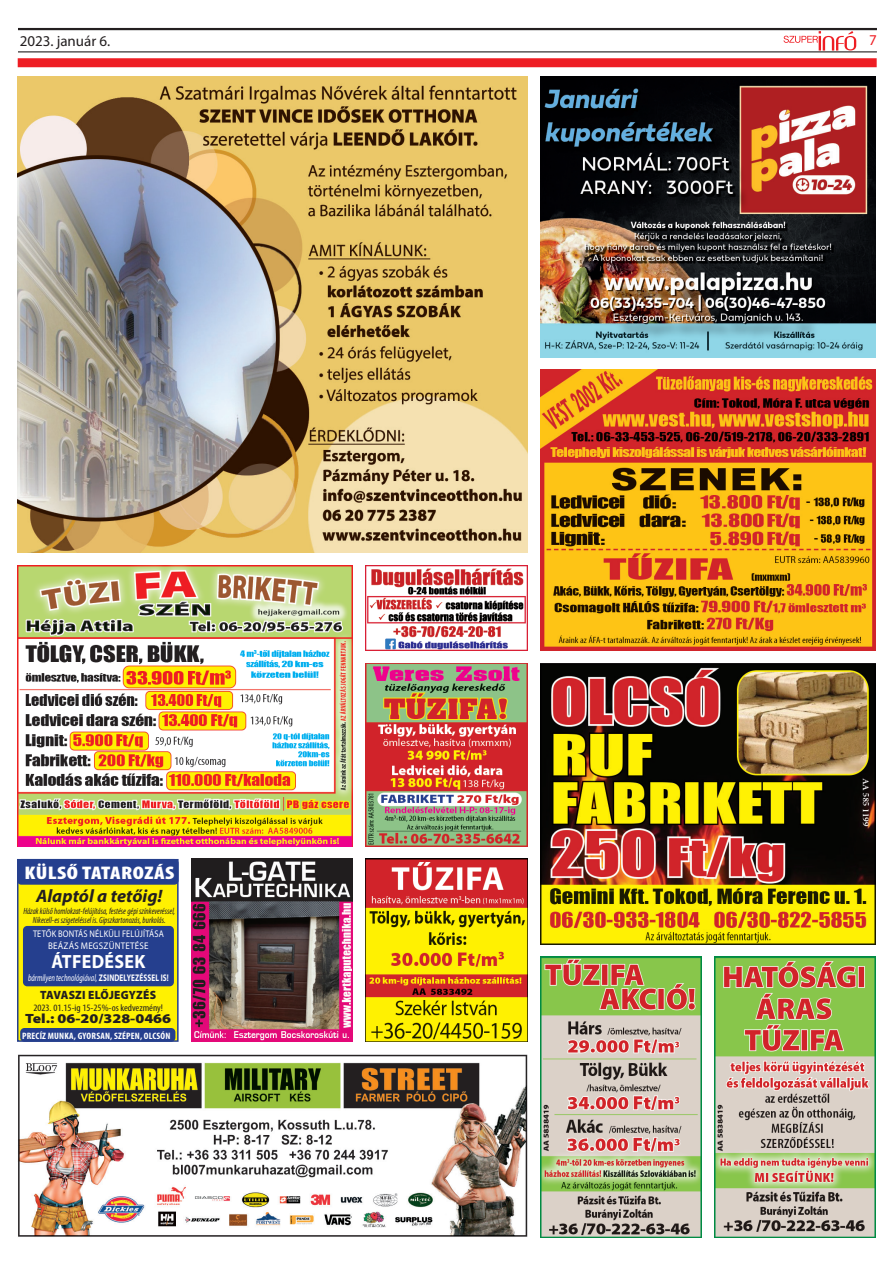
<style>
.page{position:relative;width:893px;height:1263px;background:#fff}
.page>*{position:absolute;margin:0;border:0;box-sizing:border-box;transform-origin:0 0}
.t1{font:700 19.2px "Myriad Pro";letter-spacing:.02em;color:#fff;scale:.93 1}
.t2{font:900 condensed 18.3px "Myriad Pro";letter-spacing:.02em;color:#fff;scale:1.23 1}
.t3{font:italic 700 18px "Myriad Pro";color:#231f20}
.t4{font:15px "Myriad Pro";color:#231f20}
.t5{font:15px "Myriad Pro";color:#ee1d23}
.t6{font:900 13.35px "Myriad Pro";color:#231f20;scale:1.16 1}
.t7{font:900 12px "Myriad Pro";letter-spacing:.02em;color:#231f20;scale:.95 1}
.t8{font:condensed 9.75px "Myriad Pro";color:#231f20;scale:1.08 1}
.t9{font:italic semi-condensed 9.6px "Myriad Pro";color:#fff;scale:.75 1}
.t10{font:9.6px "Myriad Pro";letter-spacing:.02em;color:#fff;scale:.87 1}
.t11{font:9.6px "Myriad Pro";letter-spacing:.02em;color:#fff;scale:.93 1}
.t12{font:700 condensed 9.3px "Myriad Pro";letter-spacing:.02em;color:#fff;scale:1.05 1}
.t13{font:italic condensed 9px/9px "Myriad Pro";color:#231f20;text-align:center;scale:.93 1}
.s1{font-weight:700;font-style:normal;font-stretch:normal}
</style>
<div class="page">
<div style="left:18px;top:58px;width:859px;height:9px;background:#ee1d23"></div>
<hr style="left:18px;top:51px;width:859px;height:1px;background:#231f20">
<hr style="left:18px;top:28px;width:859px;height:2px;background:#231f20">
<svg style="left:783px;top:31px;width:73px;height:20px"></svg>
<img style="left:17px;top:76px;width:510px;height:477px">
<img style="left:540px;top:76px;width:336px;height:281px">
<img style="left:540px;top:370px;width:336px;height:281px">
<img style="left:17px;top:565px;width:336px;height:281px">
<img style="left:714px;top:957px;width:162px;height:280px">
<img style="left:540px;top:957px;width:162px;height:280px">
<img style="left:540px;top:663px;width:336px;height:281px">
<img style="left:18px;top:1054px;width:509px;height:183px">
<div style="left:17px;top:859px;width:162px;height:183px;background:#fff101;border:2px solid #253f8e"></div>
<div style="left:17px;top:859px;width:162px;height:26px;background:#253f8e;border-radius:4px"></div>
<div style="left:23px;top:926px;width:151px;height:60px;background:#253f8e;border-radius:4px"></div>
<div style="left:20px;top:1028px;width:155px;height:14px;background:#253f8e;border-radius:4px"></div>
<img style="left:191px;top:859px;width:162px;height:183px">
<img style="left:366px;top:859px;width:161px;height:183px">
<img style="left:366px;top:565px;width:161px;height:86px">
<img style="left:366px;top:663px;width:161px;height:183px">
<p class="t4" style="left:20px;top:31px;width:92px">2023. január 6.</p>
<p class="t5" style="left:869px;top:31px;width:9px">7</p>
<p class="t2" style="left:24px;top:862px;width:123px">KÜLSŐ TATAROZÁS</p>
<p class="t3" style="left:36px;top:885px;width:128px">Alaptól a tetőig!</p>
<p class="t13" style="left:23px;top:906px;width:165px">Házak külső homlokzat-felújítása, festése gépi színkeveréssel,<br>Nikecell-es szigeteléssel is. Gipszkartonozás, burkolás.</p>
<p class="t10" style="left:33px;top:928px;width:152px">TETŐK BONTÁS NÉLKÜLI FELÚJÍTÁSA</p>
<p class="t11" style="left:48px;top:940px;width:109px">BEÁZÁS MEGSZÜNTETÉSE</p>
<p class="t1" style="left:51px;top:949px;width:103px">ÁTFEDÉSEK</p>
<p class="t9" style="left:28px;top:973px;width:189px">bármilyen technológiával, <span class="s1">ZSINDELYEZÉSSEL IS!</span></p>
<p class="t7" style="left:40px;top:987px;width:123px">TAVASZI ELŐJEGYZÉS</p>
<p class="t8" style="left:33px;top:1002px;width:122px">2023. 01.15-ig 15-25%-os kedvezmény!</p>
<p class="t6" style="left:25px;top:1010px;width:127px">Tel.: 06-20/328-0466</p>
<p class="t12" style="left:22px;top:1030px;width:143px">PRECÍZ MUNKA, GYORSAN, SZÉPEN, OLCSÓN</p>
</div>
